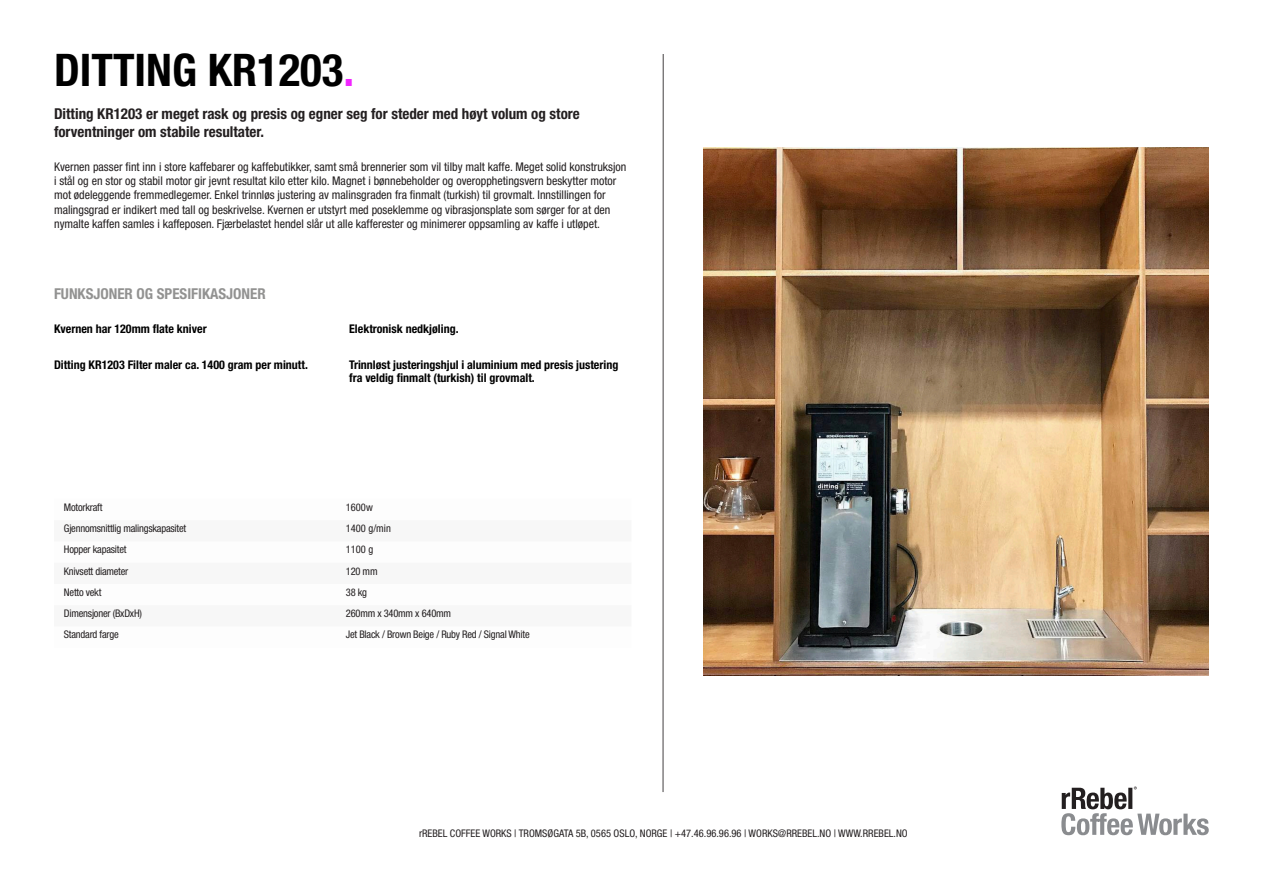
<style>
.page{position:relative;width:1263px;height:893px;background:#fff}
.page>*{position:absolute;margin:0;border:0;box-sizing:border-box;transform-origin:0 0}
.t1{font:700 condensed 45px "Helvetica Neue LT Pro";color:#000}
.t2{font:700 condensed 15px/18px "Helvetica Neue LT Pro";color:#231f20}
.t3{font:700 condensed 15px "Helvetica Neue LT Pro";color:#929291}
.t4{font:condensed 12px/14.4px "Helvetica Neue LT Pro";color:#231f20}
.t5{font:700 condensed 12px/13.5px "Helvetica Neue LT Pro";color:#000}
.t6{font:condensed 10.5px "Helvetica Neue LT Pro";letter-spacing:-.02em;color:#231f20}
.t7{font:condensed 10.5px "Helvetica Neue LT Pro";color:#231f20}
.s1{color:#f126ff}
</style>
<div class="page">
<img style="left:703px;top:148px;width:506px;height:527px">
<hr style="left:663px;top:54px;width:1px;height:738px;background:#231f20">
<svg style="left:1062px;top:786px;width:147px;height:49px"></svg>
<p class="t1" style="left:54px;top:43px;width:302px">DITTING KR1203<span class="s1">.</span></p>
<p class="t2" style="left:54px;top:104px;width:527px">Ditting KR1203 er meget rask og presis og egner seg for steder med høyt volum og store forventninger om stabile resultater.</p>
<p class="t4" style="left:54px;top:159px;width:574px">Kvernen passer fint inn i store kaffebarer og kaffebutikker, samt små brennerier som vil tilby malt kaffe. Meget solid konstruksjon i stål og en stor og stabil motor gir jevnt resultat kilo etter kilo. Magnet i bønnebeholder og overopphetingsvern beskytter motor mot ødeleggende fremmedlegemer. Enkel trinnløs justering av malinsgraden fra finmalt (turkish) til grovmalt. Innstillingen for malingsgrad er indikert med tall og beskrivelse. Kvernen er utstyrt med poseklemme og vibrasjonsplate som sørger for at den nymalte kaffen samles i kaffeposen. Fjærbelastet hendel slår ut alle kafferester og minimerer oppsamling av kaffe i utløpet.</p>
<p class="t3" style="left:54px;top:284px;width:213px">FUNKSJONER OG SPESIFIKASJONER</p>
<p class="t5" style="left:54px;top:321px;width:154px">Kvernen har 120mm flate kniver</p>
<p class="t5" style="left:54px;top:357px;width:255px">Ditting KR1203 Filter maler ca. 1400 gram per minutt.</p>
<p class="t5" style="left:349px;top:321px;width:111px">Elektronisk nedkjøling.</p>
<p class="t5" style="left:349px;top:357px;width:271px">Trinnløst justeringshjul i aluminium med presis justering fra veldig finmalt (turkish) til grovmalt.</p>
<p class="t6" style="left:64px;top:501px;width:40px">Motorkraft</p>
<p class="t6" style="left:346px;top:501px;width:28px">1600w</p>
<p class="t6" style="left:64px;top:522px;width:124px">Gjennomsnittlig malingskapasitet</p>
<p class="t6" style="left:346px;top:522px;width:47px">1400 g/min</p>
<p class="t6" style="left:64px;top:543px;width:64px">Hopper kapasitet</p>
<p class="t6" style="left:346px;top:543px;width:29px">1100 g</p>
<p class="t6" style="left:64px;top:565px;width:66px">Knivsett diameter</p>
<p class="t6" style="left:346px;top:565px;width:33px">120 mm</p>
<p class="t6" style="left:64px;top:586px;width:39px">Netto vekt</p>
<p class="t6" style="left:346px;top:586px;width:23px">38 kg</p>
<p class="t6" style="left:64px;top:607px;width:80px">Dimensjoner (BxDxH)</p>
<p class="t6" style="left:346px;top:607px;width:107px">260mm x 340mm x 640mm</p>
<p class="t6" style="left:64px;top:628px;width:56px">Standard farge</p>
<p class="t6" style="left:346px;top:628px;width:185px">Jet Black / Brown Beige / Ruby Red / Signal White</p>
<p class="t7" style="left:419px;top:827px;width:490px">rREBEL COFFEE WORKS | TROMSØGATA 5B, 0565 OSLO, NORGE | +47.46.96.96.96 | WORKS@RREBEL.NO | WWW.RREBEL.NO</p>
</div>
